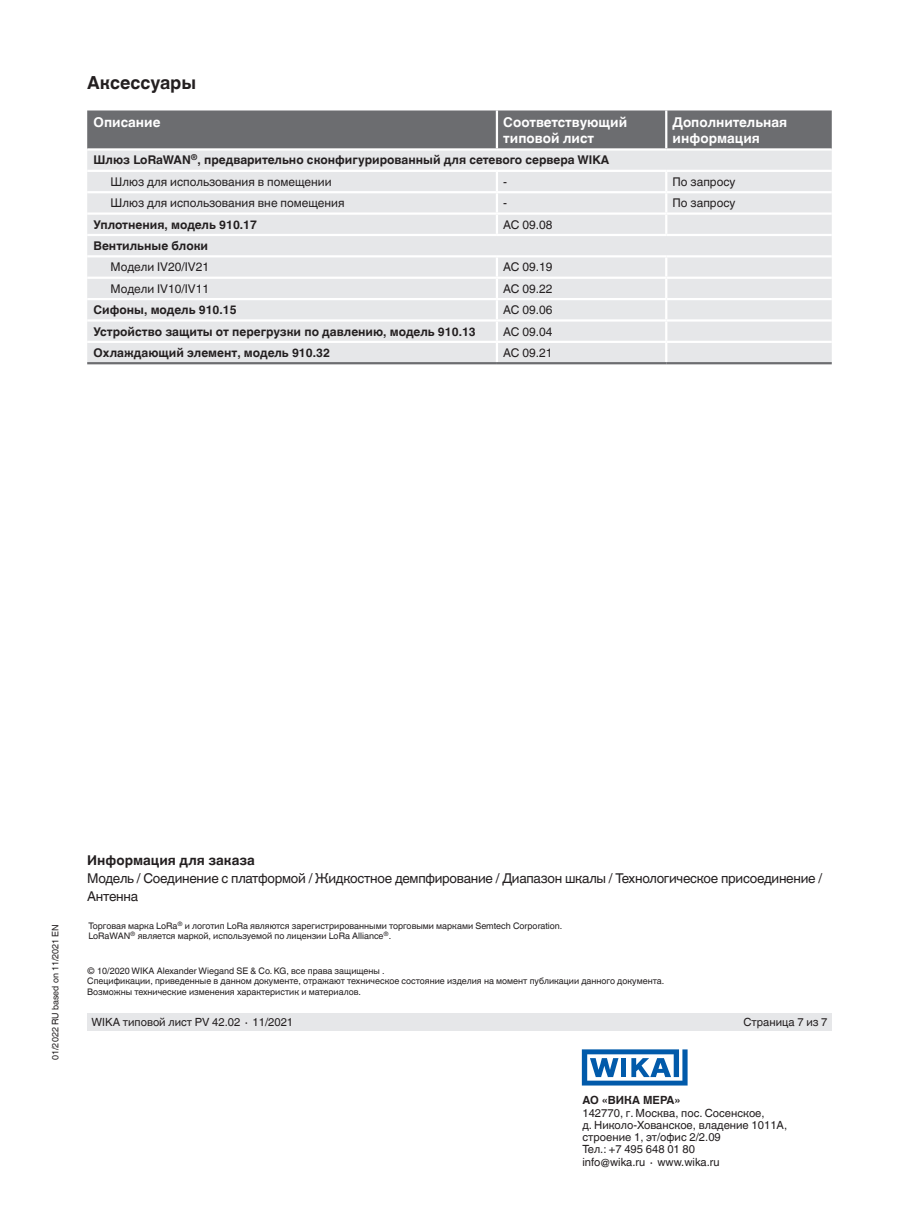
<style>
.page{position:relative;width:919px;height:1214px;background:#fff}
.page>*{position:absolute;margin:0;border:0;box-sizing:border-box;transform-origin:0 0}
.t1{font:700 18px "Helvetica World";color:#231f20}
.t2{font:13.5px/18px "Helvetica World";letter-spacing:-.02em;color:#231f20}
.t3{font:700 13.5px/16.5px "Helvetica World";color:#fff}
.t4{font:700 13.5px "Helvetica World";color:#231f20}
.t5{font:700 12px/21.3px "Helvetica World";color:#231f20}
.t6{font:12px "Helvetica World";color:#231f20}
.t7{font:11.25px/12.3px "Helvetica World";color:#231f20}
.t8{font:700 11.25px "Helvetica World";color:#231f20}
.t9{font:9px/10.5px "Helvetica World";color:#231f20}
.s1{font-weight:400}
</style>
<div class="page">
<div style="left:87px;top:1013px;width:744px;height:18px;background:#e6e7e9"></div>
<svg style="left:581px;top:1049px;width:106px;height:36px"></svg>
<div style="left:87px;top:110px;width:744px;height:38px;background:#6c6d70"></div>
<div style="left:87px;top:151px;width:744px;height:211px;background:#e6e7e9"></div>
<hr style="left:496px;top:110px;width:2px;height:38px;background:#fff">
<hr style="left:665px;top:110px;width:2px;height:38px;background:#fff">
<hr style="left:497px;top:191px;width:169px;height:2px;background:#fff">
<hr style="left:666px;top:191px;width:165px;height:2px;background:#fff">
<hr style="left:87px;top:212px;width:410px;height:3px;background:#fff">
<hr style="left:497px;top:212px;width:169px;height:3px;background:#fff">
<hr style="left:666px;top:212px;width:165px;height:3px;background:#fff">
<svg style="left:665px;top:172px;width:2px;height:62px"></svg>
<hr style="left:87px;top:276px;width:410px;height:3px;background:#fff">
<hr style="left:497px;top:276px;width:169px;height:3px;background:#fff">
<hr style="left:666px;top:276px;width:165px;height:3px;background:#fff">
<hr style="left:87px;top:298px;width:410px;height:2px;background:#fff">
<hr style="left:497px;top:298px;width:169px;height:2px;background:#fff">
<svg style="left:496px;top:257px;width:2px;height:62px"></svg>
<hr style="left:666px;top:298px;width:165px;height:2px;background:#fff">
<svg style="left:665px;top:257px;width:2px;height:62px"></svg>
<hr style="left:87px;top:319px;width:410px;height:2px;background:#fff">
<hr style="left:497px;top:319px;width:169px;height:2px;background:#fff">
<hr style="left:496px;top:321px;width:2px;height:20px;background:#fff">
<hr style="left:666px;top:319px;width:165px;height:2px;background:#fff">
<hr style="left:665px;top:321px;width:2px;height:20px;background:#fff">
<hr style="left:87px;top:341px;width:410px;height:2px;background:#fff">
<hr style="left:497px;top:341px;width:169px;height:2px;background:#fff">
<svg style="left:496px;top:343px;width:2px;height:19px"></svg>
<hr style="left:666px;top:341px;width:165px;height:2px;background:#fff">
<svg style="left:665px;top:343px;width:2px;height:19px"></svg>
<hr style="left:87px;top:362px;width:410px;height:2px;background:#6c6d70">
<hr style="left:497px;top:362px;width:169px;height:2px;background:#6c6d70">
<hr style="left:666px;top:362px;width:165px;height:2px;background:#6c6d70">
<hr style="left:87px;top:191px;width:410px;height:2px;background:#fff">
<svg style="left:496px;top:172px;width:2px;height:62px"></svg>
<hr style="left:87px;top:170px;width:410px;height:2px;background:#fff">
<hr style="left:497px;top:170px;width:169px;height:2px;background:#fff">
<hr style="left:666px;top:170px;width:165px;height:2px;background:#fff">
<hr style="left:87px;top:234px;width:410px;height:2px;background:#fff">
<hr style="left:497px;top:234px;width:169px;height:2px;background:#fff">
<hr style="left:666px;top:234px;width:165px;height:2px;background:#fff">
<hr style="left:87px;top:255px;width:410px;height:2px;background:#fff">
<hr style="left:497px;top:255px;width:169px;height:2px;background:#fff">
<hr style="left:666px;top:255px;width:165px;height:2px;background:#fff">
<h1 class="t1" style="left:87px;top:73px;width:110px">Аксессуары</h1>
<h2 class="t3" style="left:94px;top:114px;width:68px">Описание</h2>
<h2 class="t3" style="left:503px;top:114px;width:125px">Соответствующий типовой лист</h2>
<h2 class="t3" style="left:672px;top:114px;width:116px">Дополнительная информация</h2>
<h3 class="t5" style="left:111px;top:150px;width:500px;text-indent:-17px">Шлюз LoRaWAN<sup>®</sup>, предварительно сконфигурированный для сетевого сервера WIKA<br><span class="s1">Шлюз для использования в помещении</span></h3>
<h3 class="t6" style="left:503px;top:175px;width:5px">-</h3>
<h3 class="t6" style="left:672px;top:175px;width:64px">По запросу</h3>
<h3 class="t6" style="left:111px;top:196px;width:235px">Шлюз для использования вне помещения</h3>
<h3 class="t6" style="left:503px;top:196px;width:5px">-</h3>
<h3 class="t6" style="left:672px;top:196px;width:64px">По запросу</h3>
<h3 class="t5" style="left:94px;top:214px;width:165px">Уплотнения, модель 910.17</h3>
<h3 class="t6" style="left:503px;top:217px;width:51px">AC 09.08</h3>
<h3 class="t5" style="left:94px;top:235px;width:116px">Вентильные блоки</h3>
<h3 class="t6" style="left:111px;top:260px;width:100px">Модели IV20/IV21</h3>
<h3 class="t6" style="left:503px;top:260px;width:51px">AC 09.19</h3>
<h3 class="t6" style="left:111px;top:281px;width:100px">Модели IV10/IV11</h3>
<h3 class="t6" style="left:503px;top:281px;width:51px">AC 09.22</h3>
<h3 class="t5" style="left:94px;top:299px;width:144px">Сифоны, модель 910.15</h3>
<h3 class="t6" style="left:503px;top:303px;width:51px">AC 09.06</h3>
<h3 class="t5" style="left:94px;top:321px;width:384px">Устройство защиты от перегрузки по давлению, модель 910.13</h3>
<h3 class="t6" style="left:503px;top:324px;width:51px">AC 09.04</h3>
<h3 class="t5" style="left:94px;top:342px;width:238px">Охлаждающий элемент, модель 910.32</h3>
<h3 class="t6" style="left:503px;top:346px;width:51px">AC 09.21</h3>
<p class="t9" style="left:50px;top:1060px;width:137px;rotate:-90deg">01/2022 RU based on 11/2021 EN</p>
<h2 class="t4" style="left:87px;top:852px;width:169px">Информация для заказа</h2>
<h2 class="t2" style="left:87px;top:869px;width:736px">Модель / Соединение с платформой / Жидкостное демпфирование / Диапазон шкалы / Технологическое присоединение /<br>Антенна</h2>
<p class="t9" style="left:88px;top:920px;width:475px">Торговая марка LoRa<sup>®</sup> и логотип LoRa являются зарегистрированными торговыми марками Semtech Corporation.<br>LoRaWAN<sup>®</sup> является маркой, используемой по лицензии LoRa Alliance<sup>®</sup>.</p>
<p class="t9" style="left:87px;top:965px;width:578px">© 10/2020 WIKA Alexander Wiegand SE &amp; Co. KG, все права защищены .<br>Спецификации, приведенные в данном документе, отражают техническое состояние изделия на момент публикации данного документа.<br>Возможны технические изменения характеристик и материалов.</p>
<p class="t7" style="left:91px;top:1015px;width:203px">WIKA типовой лист PV 42.02 ∙ 11/2021</p>
<p class="t7" style="left:743px;top:1015px;width:86px">Страница 7 из 7</p>
<p class="t8" style="left:582px;top:1093px;width:99px">АО «ВИКА МЕРА»</p>
<p class="t7" style="left:582px;top:1106px;width:206px">142770, г. Москва, пос. Сосенское,<br>д. Николо-Хованское, владение 1011А, строение 1, эт/офис 2/2.09<br>Тел.: +7 495 648 01 80<br>info@wika.ru ∙ www.wika.ru</p>
</div>
